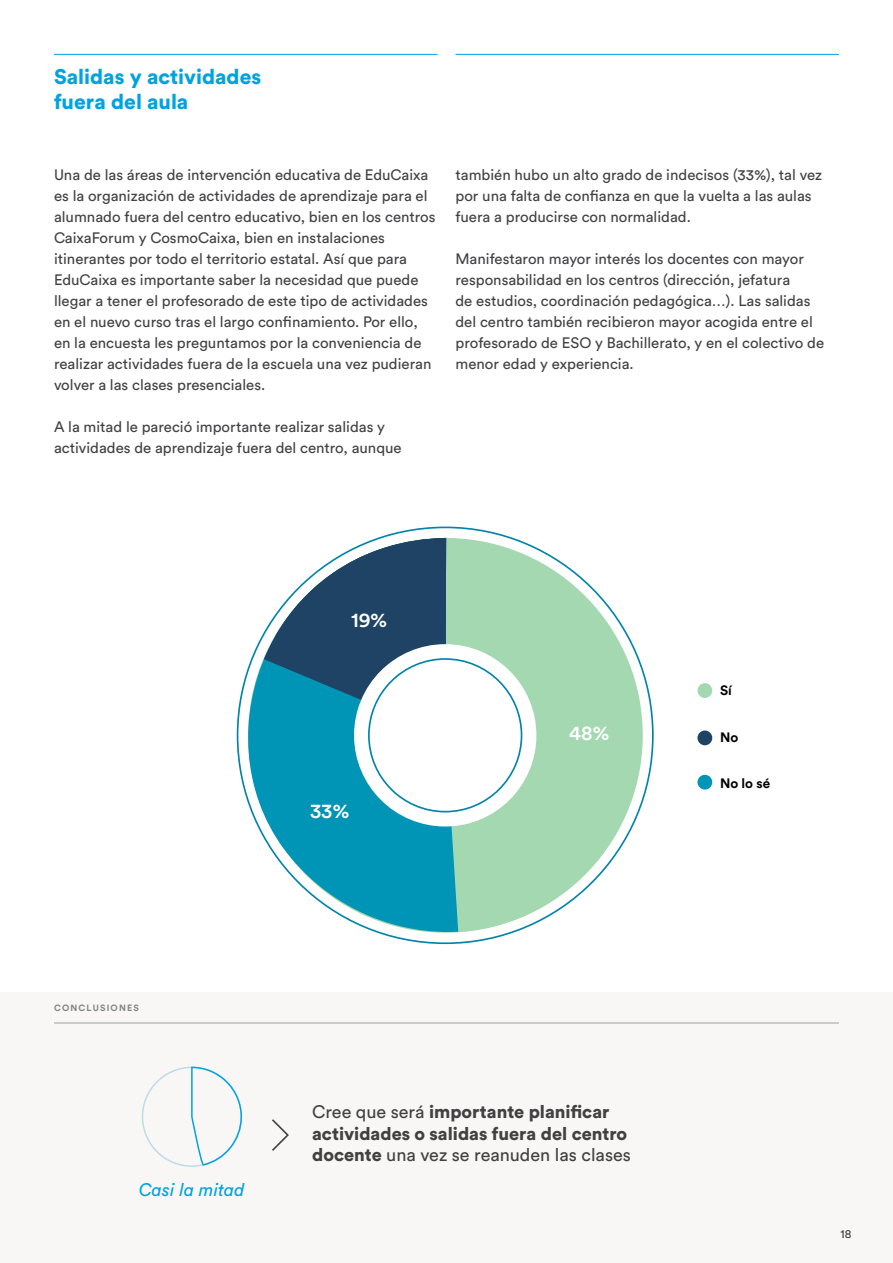
<style>
.page{position:relative;width:893px;height:1263px;background:#fff}
.page>*{position:absolute;margin:0;border:0;box-sizing:border-box;transform-origin:0 0}
.t1{font:900 21px/25.2px "Circular Std";color:#00a3e0}
.t2{font:500 20.4px "Circular Std";color:#fff}
.t3{font:900 18px/21.6px "Circular Std";color:#414042}
.t4{font:italic 18px "Circular Std";color:#00a3e0}
.t5{font:15px/21px "Circular Std";color:#414042}
.t6{font:700 13.5px "Circular Std";color:#000}
.t7{font:12px "Circular Std";color:#414042}
.t8{font:700 9px "Circular Std";letter-spacing:.13em;color:#808285}
.s1{font-weight:400}
</style>
<div class="page">
<div style="left:0;top:992px;width:893px;height:271px;background:#f8f7f5"></div>
<hr style="left:54px;top:1023px;width:785px;height:1px;background:#9d9fa2">
<hr style="left:54px;top:54px;width:383px;height:1px;background:#00a3e0">
<hr style="left:455px;top:54px;width:384px;height:1px;background:#00a3e0">
<div style="left:697px;top:683px;width:15px;height:15px;background:#a4d8b1;border-radius:50%"></div>
<div style="left:697px;top:730px;width:15px;height:15px;background:#1f4364;border-radius:50%"></div>
<div style="left:697px;top:775px;width:15px;height:14px;background:#0095b6;border-radius:50%"></div>
<svg style="left:375px;top:536px;width:270px;height:398px;fill:#a4d8b1"></svg>
<svg style="left:236px;top:538px;width:222px;height:394px;fill:#0095b6"></svg>
<svg style="left:264px;top:538px;width:182px;height:197px"></svg>
<div style="left:354px;top:644px;width:182px;height:182px;background:#fff;border-radius:50%"></div>
<svg style="left:272px;top:1119px;width:17px;height:32px"></svg>
<svg style="left:190px;top:1066px;width:52px;height:100px"></svg>
<h1 class="t1" style="left:54px;top:63px;width:209px">Salidas y actividades fuera del aula</h1>
<p class="t5" style="left:54px;top:164px;width:383px">Una de las áreas de intervención educativa de EduCaixa es la organización de actividades de aprendizaje para el alumnado fuera del centro educativo, bien en los centros CaixaForum y CosmoCaixa, bien en instalaciones itinerantes por todo el territorio estatal. Así que para EduCaixa es importante saber la necesidad que puede llegar a tener el profesorado de este tipo de actividades en el nuevo curso tras el largo confinamiento. Por ello, en la encuesta les preguntamos por la conveniencia de realizar actividades fuera de la escuela una vez pudieran volver a las clases presenciales.</p>
<p class="t5" style="left:54px;top:416px;width:349px">A la mitad le pareció importante realizar salidas y actividades de aprendizaje fuera del centro, aunque</p>
<p class="t5" style="left:455px;top:164px;width:368px">también hubo un alto grado de indecisos (33%), tal vez por una falta de confianza en que la vuelta a las aulas fuera a producirse con normalidad.</p>
<p class="t5" style="left:455px;top:248px;width:370px">Manifestaron mayor interés los docentes con mayor responsabilidad en los centros (dirección, jefatura<br>de estudios, coordinación pedagógica…). Las salidas del centro también recibieron mayor acogida entre el profesorado de ESO y Bachillerato, y en el colectivo de menor edad y experiencia.</p>
<h2 class="t2" style="left:351px;top:607px;width:38px">19%</h2>
<h2 class="t2" style="left:310px;top:798px;width:41px">33%</h2>
<h2 class="t2" style="left:569px;top:720px;width:42px">48%</h2>
<p class="t6" style="left:720px;top:682px;width:13px">Sí</p>
<p class="t6" style="left:720px;top:729px;width:20px">No</p>
<p class="t6" style="left:720px;top:775px;width:52px">No lo sé</p>
<p class="t8" style="left:54px;top:1002px;width:86px">CONCLUSIONES</p>
<p class="t4" style="left:139px;top:1179px;width:107px">Casi la mitad</p>
<p class="t3" style="left:312px;top:1100px;width:320px"><span class="s1">Cree que será</span> importante planificar actividades o salidas fuera del centro docente <span class="s1">una vez se reanuden las clases</span></p>
<p class="t7" style="left:841px;top:1226px;width:12px">18</p>
</div>
